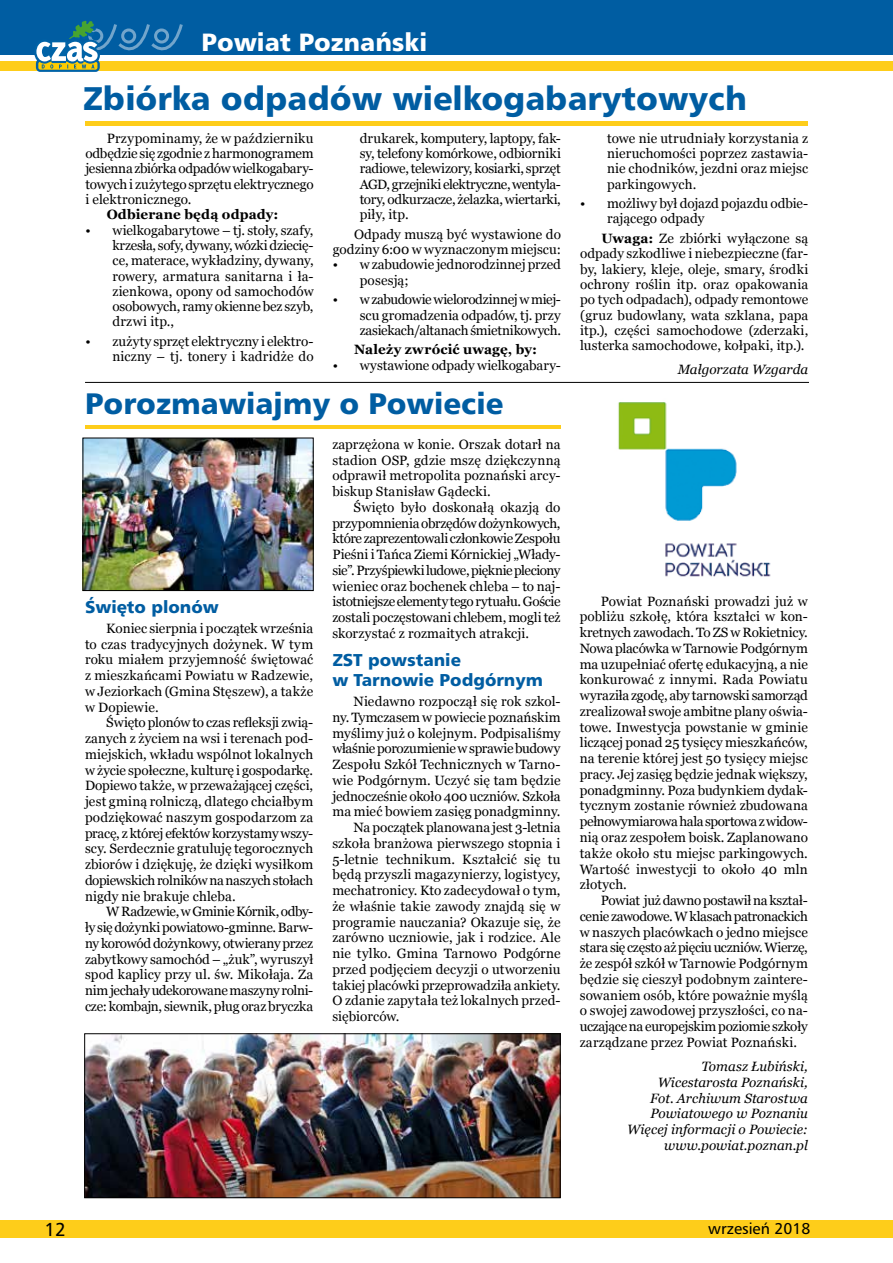
<style>
.page{position:relative;width:893px;height:1263px;background:#fff}
.page>*{position:absolute;margin:0;border:0;box-sizing:border-box;transform-origin:0 0}
.t1{font:31.5px "Humnst 777 Blk PL";color:#005da2}
.t2{font:28.5px "Humnst 777 Blk PL";color:#005da2}
.t3{font:24px "Humnst 777 Blk PL";color:#fff}
.t4{font:18px "Humnst 777 PL";color:#000}
.t5{font:16.5px/19.8px "Humnst 777 Blk PL";color:#005da2}
.t6{font:15px "Humnst 777 PL";color:#000}
.t7{font:13.5px/15.8px "Georgia";color:#000;text-align:justify}
.t8{font:italic 13.5px/15.8px "Georgia";letter-spacing:.005em;color:#000;text-align:right}
.t9{font:700 13.5px "Georgia";letter-spacing:.01em;color:#000}
.t10{font:13.5px "Georgia";letter-spacing:-.03em;color:#000}
.s1{font-weight:700}
</style>
<div class="page">
<div style="left:0;top:0;width:893px;height:55px;background:#005da2"></div>
<hr style="left:85px;top:426px;width:476px;height:3px;background:#fecd1a">
<img style="left:85px;top:440px;width:227px;height:149px">
<div style="left:83px;top:438px;width:231px;height:153px;border:1px solid #000"></div>
<img style="left:86px;top:1035px;width:473px;height:161px">
<div style="left:84px;top:1033px;width:477px;height:165px;border:1px solid #000"></div>
<img style="left:618px;top:402px;width:153px;height:175px">
<hr style="left:85px;top:382px;width:724px;height:1px;background:#000">
<hr style="left:85px;top:121px;width:723px;height:4px;background:#fecd1a">
<div style="left:0;top:1220px;width:893px;height:17px;background:#fecd1a"></div>
<div style="left:0;top:61px;width:893px;height:9px;background:#fecd1a"></div>
<svg style="left:34px;top:21px;width:150px;height:51px"></svg>
<h3 class="t3" style="left:201px;top:26px;width:227px">Powiat Poznański</h3>
<h1 class="t1" style="left:83px;top:78px;width:666px">Zbiórka odpadów wielkogabarytowych</h1>
<p class="t7" style="left:85px;top:131px;width:230px;line-height:15.3px;text-indent:21px">Przypominamy, że w październiku odbędzie się zgodnie z harmonogramem jesienna zbiórka odpadów wielkogabary&shy;towych i zużytego sprzętu elektrycznego i elektronicznego.</p>
<p class="t9" style="left:107px;top:206px;width:173px">Odbierane będą odpady:</p>
<p class="t7" style="left:112px;top:223px;width:203px;line-height:15.3px;text-indent:-27px">• wielkogabarytowe – tj. stoły, szafy, krzesła, sofy, dywany, wózki dziecię&shy;ce, materace, wykładziny, dywany, rowery, armatura sanitarna i ła&shy;zienkowa, opony od samochodów osobowych, ramy okienne bez szyb, drzwi itp.,</p>
<p class="t7" style="left:85px;top:334px;width:230px;line-height:15.3px;text-align:right">• zużyty sprzęt elektryczny i elektro&shy;niczny – tj. tonery i kadridże do</p>
<p class="t7" style="left:360px;top:131px;width:203px;line-height:15.3px">drukarek, komputery, laptopy, fak&shy;sy, telefony komórkowe, odbiorniki radiowe, telewizory, kosiarki, sprzęt AGD, grzejniki elektryczne, wentyla&shy;tory, odkurzacze, żelazka, wiertarki, piły, itp.</p>
<p class="t7" style="left:333px;top:227px;width:230px;line-height:15.3px;text-align:right">Odpady muszą być wystawione do godziny 6:00 w wyznaczonym miejscu:</p>
<p class="t7" style="left:360px;top:257px;width:203px;line-height:15.3px;text-indent:-27px">• w zabudowie jednorodzinnej przed posesją;</p>
<p class="t7" style="left:360px;top:292px;width:203px;line-height:15.3px;text-indent:-27px">• w zabudowie wielorodzinnej w miej&shy;scu gromadzenia odpadów, tj. przy zasiekach/altanach śmietnikowych.</p>
<p class="t9" style="left:354px;top:341px;width:185px">Należy zwrócić uwagę, by:</p>
<p class="t7" style="left:333px;top:357px;width:230px">• wystawione odpady wielkogabary-</p>
<h2 class="t2" style="left:85px;top:385px;width:420px">Porozmawiajmy o Powiecie</h2>
<p class="t7" style="left:332px;top:437px;width:230px">zaprzężona w konie. Orszak dotarł na stadion OSP, gdzie mszę dziękczynną odprawił metropolita poznański arcy&shy;biskup Stanisław Gądecki.</p>
<p class="t7" style="left:332px;top:500px;width:230px;text-indent:21px">Święto było doskonałą okazją do przypomnienia obrzędów dożynkowych, które zaprezentowali członkowie Zespołu Pieśni i Tańca Ziemi Kórnickiej „Włady&shy;sie”. Przyśpiewki ludowe, pięknie pleciony wieniec oraz bochenek chleba – to naj&shy;istotniejsze elementy tego rytuału. Goście zostali poczęstowani chlebem, mogli też skorzystać z rozmaitych atrakcji.</p>
<p class="t5" style="left:332px;top:650px;width:212px">ZST powstanie<br>w Tarnowie Podgórnym</p>
<p class="t7" style="left:354px;top:694px;width:208px">Niedawno rozpoczął się rok szkol-</p>
<p class="t7" style="left:332px;top:709px;width:230px">ny. Tymczasem w powiecie poznańskim</p>
<p class="t7" style="left:332px;top:725px;width:230px">myślimy już o kolejnym. Podpisaliśmy</p>
<p class="t10" style="left:332px;top:740px;width:230px">właśnie porozumienie w sprawie budowy</p>
<p class="t7" style="left:332px;top:757px;width:230px">Zespołu Szkół Technicznych w Tarno-</p>
<p class="t7" style="left:332px;top:772px;width:230px">wie Podgórnym. Uczyć się tam będzie</p>
<p class="t7" style="left:332px;top:788px;width:230px">jednocześnie około 400 uczniów. Szkoła</p>
<p class="t7" style="left:332px;top:804px;width:230px">ma mieć bowiem zasięg ponadgminny.</p>
<p class="t7" style="left:354px;top:820px;width:208px">Na początek planowana jest 3-letnia</p>
<p class="t7" style="left:332px;top:836px;width:230px">szkoła branżowa pierwszego stopnia i</p>
<p class="t7" style="left:332px;top:851px;width:230px">5-letnie technikum. Kształcić się tu</p>
<p class="t7" style="left:332px;top:867px;width:230px">będą przyszli magazynierzy, logistycy,</p>
<p class="t7" style="left:332px;top:883px;width:230px">mechatronicy. Kto zadecydował o tym,</p>
<p class="t7" style="left:332px;top:899px;width:230px">że właśnie takie zawody znajdą się w</p>
<p class="t7" style="left:332px;top:914px;width:230px">programie nauczania? Okazuje się, że</p>
<p class="t7" style="left:332px;top:930px;width:230px">zarówno uczniowie, jak i rodzice. Ale</p>
<p class="t7" style="left:332px;top:946px;width:230px">nie tylko. Gmina Tarnowo Podgórne</p>
<p class="t7" style="left:332px;top:962px;width:230px">przed podjęciem decyzji o utworzeniu</p>
<p class="t7" style="left:332px;top:977px;width:230px">takiej placówki przeprowadziła ankiety.</p>
<p class="t7" style="left:332px;top:993px;width:230px">O zdanie zapytała też lokalnych przed-</p>
<p class="t7" style="left:332px;top:1009px;width:69px">siębiorców.</p>
<p class="t5" style="left:85px;top:596px;width:135px">Święto plonów</p>
<p class="t7" style="left:85px;top:620px;width:230px;text-indent:21px">Koniec sierpnia i początek września to czas tradycyjnych dożynek. W tym roku miałem przyjemność świętować z mieszkańcami Powiatu w Radzewie, w Jeziorkach (Gmina Stęszew), a także w Dopiewie.</p>
<p class="t7" style="left:85px;top:715px;width:230px;text-indent:21px">Święto plonów to czas refleksji zwią&shy;zanych z życiem na wsi i terenach pod&shy;miejskich, wkładu wspólnot lokalnych w życie społeczne, kulturę i gospodarkę.<br>Dopiewo także, w przeważającej części, jest gminą rolniczą, dlatego chciałbym podziękować naszym gospodarzom za pracę, z której efektów korzystamy wszy&shy;scy. Serdecznie gratuluję tegorocznych zbiorów i dziękuję, że dzięki wysiłkom dopiewskich rolników na naszych stołach nigdy nie brakuje chleba.</p>
<p class="t7" style="left:85px;top:904px;width:230px;text-indent:21px">W Radzewie, w Gminie Kórnik, odby&shy;ły się dożynki powiatowo-gminne. Barw&shy;ny korowód dożynkowy, otwierany przez zabytkowy samochód – „żuk”, wyruszył spod kaplicy przy ul. św. Mikołaja. Za nim jechały udekorowane maszyny rolni&shy;cze: kombajn, siewnik, pług oraz bryczka</p>
<p class="t7" style="left:607px;top:131px;width:203px;line-height:15.3px">towe nie utrudniały korzystania z nieruchomości poprzez zastawia&shy;nie chodników, jezdni oraz miejsc parkingowych.</p>
<p class="t7" style="left:607px;top:196px;width:203px;line-height:15.3px;text-indent:-27px">• możliwy był dojazd pojazdu odbie&shy;rającego odpady</p>
<p class="t7" style="left:580px;top:231px;width:230px;line-height:15.3px;text-indent:21px"><span class="s1">Uwaga:</span> Ze zbiórki wyłączone są odpady szkodliwe i niebezpieczne (far&shy;by, lakiery, kleje, oleje, smary, środki ochrony roślin itp. oraz opakowania po tych odpadach), odpady remontowe (gruz budowlany, wata szklana, papa itp.), części samochodowe (zderzaki, lusterka samochodowe, kołpaki, itp.).</p>
<p class="t8" style="left:678px;top:362px;width:132px">Małgorzata Wzgarda</p>
<p class="t7" style="left:580px;top:593px;width:230px;text-indent:21px">Powiat Poznański prowadzi już w pobliżu szkołę, która kształci w kon&shy;kretnych zawodach. To ZS w Rokietnicy.<br>Nowa placówka w Tarnowie Podgórnym ma uzupełniać ofertę edukacyjną, a nie konkurować z innymi. Rada Powiatu wyraziła zgodę, aby tarnowski samorząd zrealizował swoje ambitne plany oświa&shy;towe. Inwestycja powstanie w gminie liczącej ponad 25 tysięcy mieszkańców, na terenie której jest 50 tysięcy miejsc pracy. Jej zasięg będzie jednak większy, ponadgminny. Poza budynkiem dydak&shy;tycznym zostanie również zbudowana pełnowymiarowa hala sportowa z widow&shy;nią oraz zespołem boisk. Zaplanowano także około stu miejsc parkingowych.<br>Wartość inwestycji to około 40 mln złotych.</p>
<p class="t7" style="left:580px;top:893px;width:230px;text-indent:21px">Powiat już dawno postawił na kształ&shy;cenie zawodowe. W klasach patronackich w naszych placówkach o jedno miejsce stara się często aż pięciu uczniów. Wierzę, że zespół szkół w Tarnowie Podgórnym będzie się cieszył podobnym zaintere&shy;sowaniem osób, które poważnie myślą o swojej zawodowej przyszłości, co na&shy;uczające na europejskim poziomie szkoły zarządzane przez Powiat Poznański.</p>
<p class="t8" style="left:627px;top:1059px;width:182px">Tomasz Łubiński,<br>Wicestarosta Poznański,<br>Fot. Archiwum Starostwa<br>Powiatowego w Poznaniu<br>Więcej informacji o Powiecie: www.powiat.poznan.pl</p>
<h3 class="t4" style="left:44px;top:1217px;width:23px">12</h3>
<p class="t6" style="left:708px;top:1219px;width:104px">wrzesień 2018</p>
</div>
